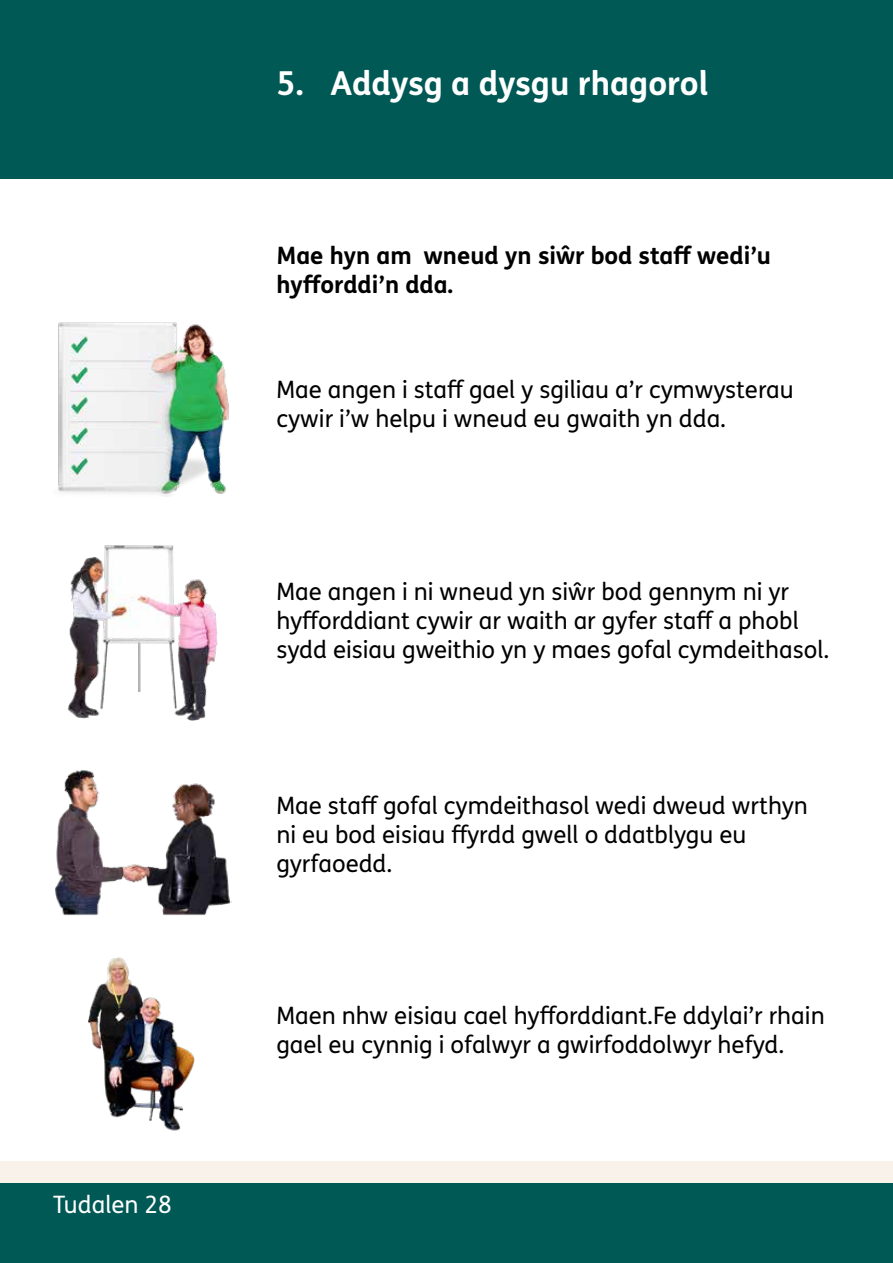
<style>
.page{position:relative;width:893px;height:1263px;background:#fff}
.page>*{position:absolute;margin:0;border:0;box-sizing:border-box;transform-origin:0 0}
.t1{font:700 33px "FS Me Pro";color:#fff}
.Bodytext_-_P{font:24px/28.8px "FS Me Pro";color:#000}
.Bodytext_-_P-2{font:700 24px/28.8px "FS Me Pro";color:#000}
.t2{font:24px "FS Me Pro";color:#fff}
</style>
<div class="page">
<div style="left:0;top:1161px;width:893px;height:96px;background:#f8f2eb"></div>
<div style="left:0;top:1183px;width:893px;height:80px;background:#005955"></div>
<img style="left:58px;top:322px;width:171px;height:174px">
<img style="left:55px;top:770px;width:177px;height:145px">
<img style="left:88px;top:957px;width:107px;height:174px">
<img style="left:67px;top:545px;width:151px;height:176px">
<div style="left:0;top:0;width:893px;height:179px;background:#005955"></div>
<p class="t2" style="left:53px;top:1188px;width:120px">Tudalen 28</p>
<h3 class="t1" style="left:276px;top:58px;width:434px">5. Addysg a dysgu rhagorol</h3>
<p class="Bodytext_-_P-2" style="left:276px;top:240px;width:496px">Mae hyn am wneud yn siŵr bod staff wedi’u hyfforddi’n dda.</p>
<p class="Bodytext_-_P" style="left:276px;top:375px;width:519px">Mae angen i staff gael y sgiliau a’r cymwysterau cywir i’w helpu i wneud eu gwaith yn dda.</p>
<p class="Bodytext_-_P" style="left:276px;top:577px;width:554px">Mae angen i ni wneud yn siŵr bod gennym ni yr hyfforddiant cywir ar waith ar gyfer staff a phobl sydd eisiau gweithio yn y maes gofal cymdeithasol.</p>
<p class="Bodytext_-_P" style="left:276px;top:791px;width:533px">Mae staff gofal cymdeithasol wedi dweud wrthyn ni eu bod eisiau ffyrdd gwell o ddatblygu eu gyrfaoedd.</p>
<p class="Bodytext_-_P" style="left:276px;top:1001px;width:550px">Maen nhw eisiau cael hyfforddiant.Fe ddylai’r rhain gael eu cynnig i ofalwyr a gwirfoddolwyr hefyd.</p>
</div>
